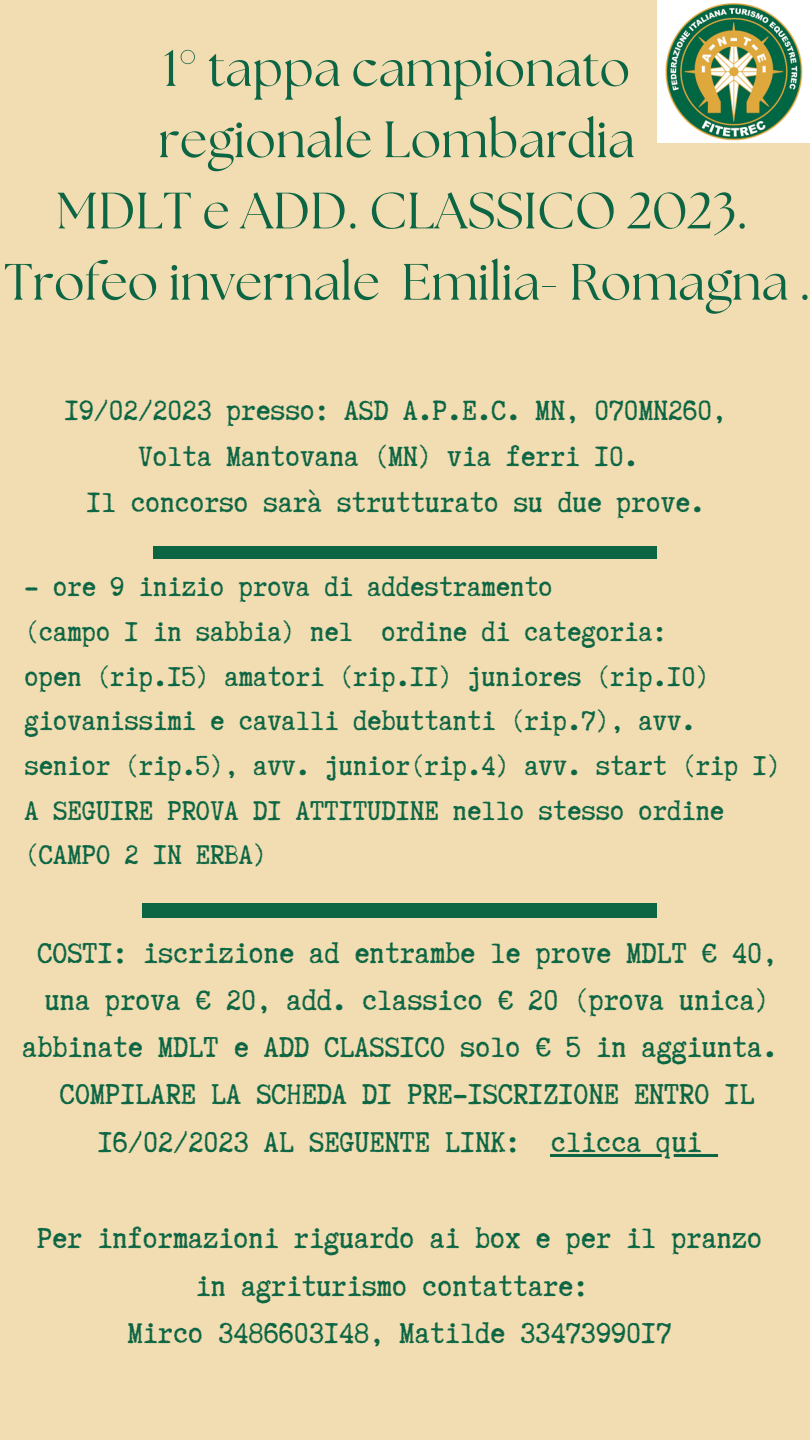
<style>
.page{position:relative;width:810px;height:1440px;background:#f2dcb2}
.page>*{position:absolute;margin:0;border:0;box-sizing:border-box;transform-origin:0 0}
.t1{font:51px/71.2px "The Seasons";color:#0c6643;text-align:center}
.t2{font:34px/47.2px "Truetypewriter Polygl OTT";color:#0c6643;text-align:center}
.t3{font:33.1px/46px "Truetypewriter Polygl OTT";color:#0c6643;text-align:center}
.t4{font:32.1px/44.7px "Truetypewriter Polygl OTT";color:#0c6643}
</style>
<div class="page">
<div style="left:153px;top:546px;width:504px;height:13px;background:#0c6643"></div>
<div style="left:142px;top:903px;width:515px;height:15px;background:#0c6643"></div>
<img style="left:657px;top:0;width:153px;height:142px">
<hr style="left:551px;top:1154px;width:151px;height:3px;background:#0c6643">
<hr style="left:702px;top:1154px;width:15px;height:3px;background:#0c6643">
<h1 class="t1" style="left:4px;top:36px;width:808px">1° tappa campionato<br>regionale Lombardia<br>MDLT e ADD. CLASSICO 2023.<br>Trofeo invernale Emilia- Romagna .</h1>
<p class="t3" style="left:65px;top:387px;width:664px">19/02/2023 presso: ASD A.P.E.C. MN, 070MN260,<br>Volta Mantovana (MN) via ferri 10.<br>Il concorso sarà strutturato su due prove.</p>
<p class="t4" style="left:25px;top:565px;width:758px">- ore 9 inizio prova di addestramento<br>(campo 1 in sabbia) nel ordine di categoria:<br>open (rip.15) amatori (rip.11) juniores (rip.10) giovanissimi e cavalli debuttanti (rip.7), avv. senior (rip.5), avv. junior(rip.4) avv. start (rip 1)<br>A SEGUIRE PROVA DI ATTITUDINE nello stesso ordine (CAMPO 2 IN ERBA)</p>
<p class="t2" style="left:22px;top:929px;width:757px">COSTI: iscrizione ad entrambe le prove MDLT € 40, una prova € 20, add. classico € 20 (prova unica) abbinate MDLT e ADD CLASSICO solo € 5 in aggiunta.<br>COMPILARE LA SCHEDA DI PRE-ISCRIZIONE ENTRO IL 16/02/2023 AL SEGUENTE LINK: clicca qui</p>
<p class="t2" style="left:37px;top:1215px;width:727px">Per informazioni riguardo ai box e per il pranzo in agriturismo contattare:<br>Mirco 3486603148, Matilde 3347399017</p>
</div>
